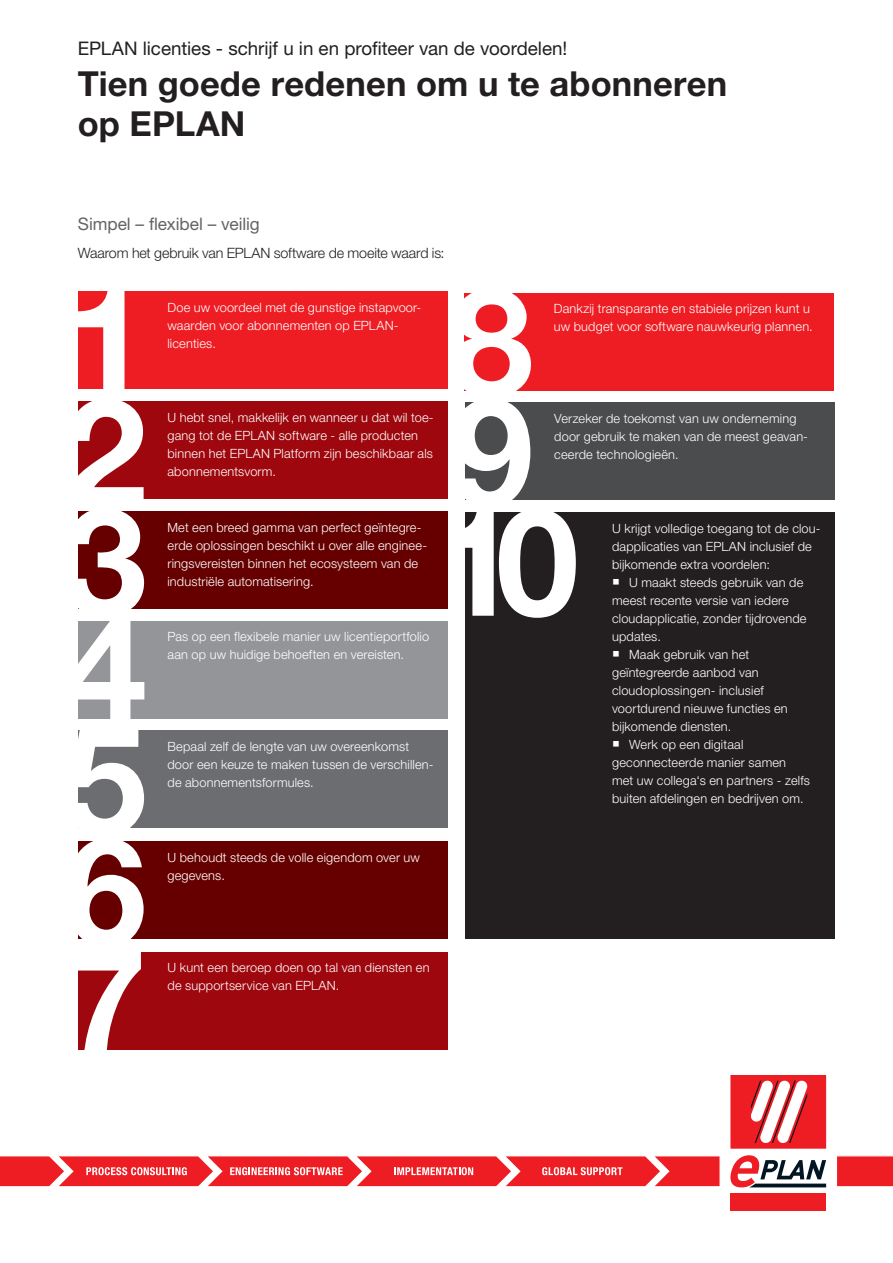
<style>
.page{position:relative;width:893px;height:1263px;background:#fff}
.page>*{position:absolute;margin:0;border:0;box-sizing:border-box;transform-origin:0 0}
.t1{font:700 149.7px "Helvetica Neue LT Std";color:#fff}
.Headline{font:700 34.5px/40.5px "Helvetica Neue LT Std";letter-spacing:.005em;color:#231f20}
.Topline{font:18.75px "Helvetica Neue LT Std";letter-spacing:-.005em;color:#231f20}
.Introabsatz_rot{font:17.25px "Helvetica Neue LT Std";letter-spacing:-.005em;color:#636366}
.Introabsatz_rot-2{font:300 14.25px "Helvetica Neue LT Std";letter-spacing:-.01em;color:#231f20}
.Introabsatz_rot-3{font:300 12.75px/18px "Helvetica Neue LT Std";letter-spacing:.015em;color:#fff}
</style>
<div class="page">
<div style="left:78px;top:841px;width:370px;height:98px;background:#600"></div>
<div style="left:78px;top:952px;width:370px;height:98px;background:#9d070d"></div>
<div style="left:464px;top:293px;width:370px;height:98px;background:#ee1d23"></div>
<div style="left:465px;top:403px;width:369px;height:97px;background:#4b4c4d"></div>
<div style="left:465px;top:512px;width:369px;height:427px;background:#231f20"></div>
<div style="left:78px;top:730px;width:370px;height:98px;background:#6c6d70"></div>
<div style="left:78px;top:401px;width:370px;height:98px;background:#9d070d"></div>
<div style="left:78px;top:292px;width:370px;height:97px;background:#ee1d23"></div>
<div style="left:78px;top:511px;width:370px;height:98px;background:#600"></div>
<div style="left:78px;top:621px;width:370px;height:98px;background:#939598"></div>
<svg style="left:836px;top:1155px;width:57px;height:32px;background:#ef3035"></svg>
<svg style="left:730px;top:1075px;width:97px;height:136px"></svg>
<div style="left:730px;top:1193px;width:96px;height:17px;background:#ee1d23"></div>
<svg style="left:730px;top:1155px;width:96px;height:32px"></svg>
<svg style="left:730px;top:1075px;width:96px;height:74px"></svg>
<svg style="left:0;top:1156px;width:720px;height:31px;background:#f04348"></svg>
<p class="Topline" style="left:78px;top:37px;width:491px">EPLAN licenties - schrijf u in en profiteer van de voordelen!</p>
<p class="Headline" style="left:78px;top:62px;width:651px">Tien goede redenen om u te abonneren op EPLAN</p>
<p class="Introabsatz_rot" style="left:78px;top:213px;width:183px">Simpel – flexibel – veilig</p>
<p class="Introabsatz_rot-2" style="left:78px;top:244px;width:368px">Waarom het gebruik van EPLAN software de moeite waard is:</p>
<p class="t1" style="left:66px;top:249px;width:85px">1</p>
<p class="t1" style="left:64px;top:359px;width:85px">2</p>
<p class="t1" style="left:64px;top:469px;width:85px">3</p>
<p class="t1" style="left:64px;top:578px;width:85px">4</p>
<p class="t1" style="left:64px;top:688px;width:85px">5</p>
<p class="t1" style="left:64px;top:799px;width:85px">6</p>
<p class="t1" style="left:64px;top:909px;width:85px">7</p>
<p class="Introabsatz_rot-3" style="left:167px;top:298px;width:255px">Doe uw voordeel met de gunstige instapvoor&shy;waarden voor abonnementen op EPLAN&shy;licenties.</p>
<p class="Introabsatz_rot-3" style="left:167px;top:408px;width:268px">U hebt snel, makkelijk en wanneer u dat wil toe&shy;gang tot de EPLAN software - alle producten binnen het EPLAN Platform zijn beschikbaar als abonnementsvorm.</p>
<p class="Introabsatz_rot-3" style="left:167px;top:518px;width:261px">Met een breed gamma van perfect geïntegre&shy;erde oplossingen beschikt u over alle enginee&shy;ringsvereisten binnen het ecosysteem van de industriële automatisering.</p>
<p class="Introabsatz_rot-3" style="left:167px;top:627px;width:263px">Pas op een flexibele manier uw licentieportfolio aan op uw huidige behoeften en vereisten.</p>
<p class="Introabsatz_rot-3" style="left:167px;top:737px;width:268px">Bepaal zelf de lengte van uw overeenkomst door een keuze te maken tussen de verschillen&shy;de abonnementsformules.</p>
<p class="t1" style="left:450px;top:249px;width:85px">8</p>
<p class="Introabsatz_rot-3" style="left:554px;top:299px;width:260px">Dankzij transparante en stabiele prijzen kunt u uw budget voor software nauwkeurig plannen.</p>
<p class="t1" style="left:450px;top:359px;width:85px">9</p>
<p class="t1" style="left:435px;top:470px;width:145px">10</p>
<p class="Introabsatz_rot-3" style="left:554px;top:409px;width:255px">Verzeker de toekomst van uw onderneming door gebruik te maken van de meest geavan&shy;ceerde technologieën.</p>
<p class="Introabsatz_rot-3" style="left:612px;top:519px;width:210px">U krijgt volledige toegang tot de clou&shy;dapplicaties van EPLAN inclusief de bijkomende extra voordelen:</p>
<p class="Introabsatz_rot-3" style="left:612px;top:573px;width:196px">○ U maakt steeds gebruik van de meest recente versie van iedere cloudapplicatie, zonder tijdrovende updates.</p>
<p class="Introabsatz_rot-3" style="left:612px;top:645px;width:177px">○ Maak gebruik van het geïntegreerde aanbod van cloudoplossingen- inclusief voortdurend nieuwe functies en bijkomende diensten.</p>
<p class="Introabsatz_rot-3" style="left:612px;top:735px;width:199px">○ Werk op een digitaal geconnecteerde manier samen met uw collega‘s en partners - zelfs buiten afdelingen en bedrijven om.</p>
<p class="Introabsatz_rot-3" style="left:167px;top:848px;width:254px">U behoudt steeds de volle eigendom over uw gegevens.</p>
<p class="Introabsatz_rot-3" style="left:167px;top:958px;width:264px">U kunt een beroep doen op tal van diensten en de supportservice van EPLAN.</p>
</div>
